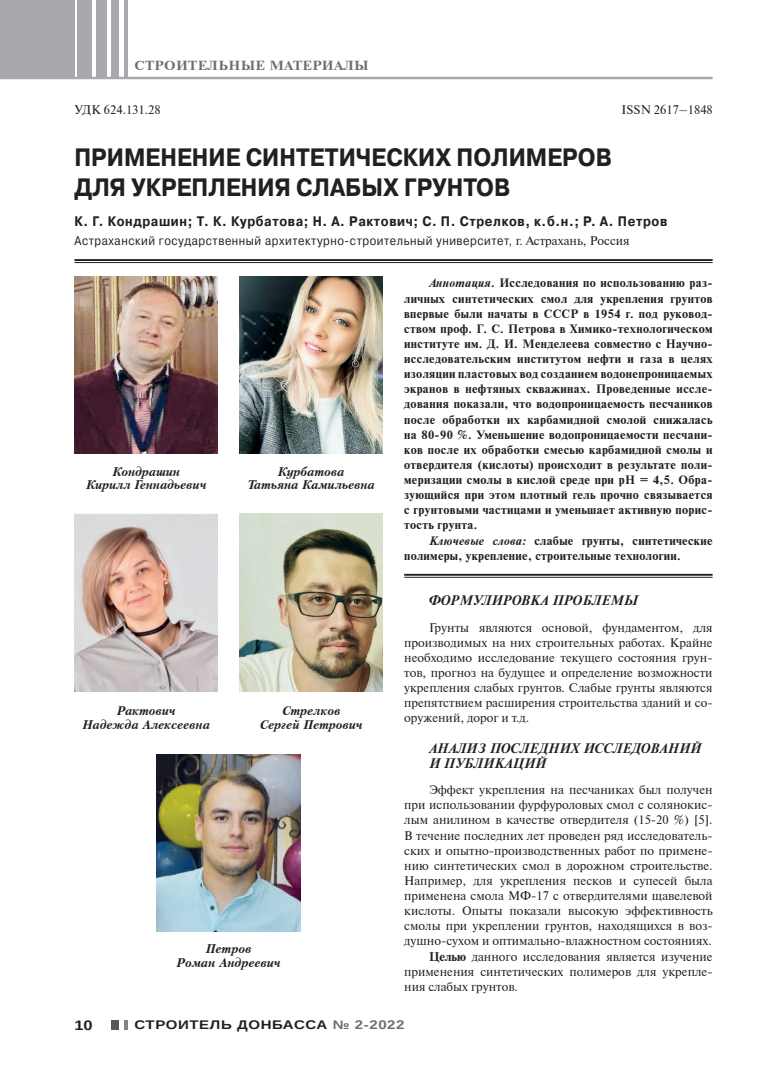
<style>
.page{position:relative;width:780px;height:1088px;background:#fff}
.page>*{position:absolute;margin:0;border:0;box-sizing:border-box;transform-origin:0 0}
.t1{font:700 25px/30px "Pragmatica C";color:#231f20;scale:.9 1}
.t2{font:700 13.75px "Pragmatica C";letter-spacing:.05em;color:#231f20;scale:.9 1}
.t3{font:italic 700 13.75px/15.1px "Newton C";letter-spacing:.03em;color:#231f20}
.t4{font:700 13.75px "Arimo";color:#231f20;scale:1.2 1}
.t5{font:700 13.12px "Newton C";letter-spacing:.03em;color:#6c6d70;scale:1.1 1}
.t6{font:12.5px/15.1px "Newton C";color:#231f20;text-align:justify}
.t7{font:italic 700 12.5px/13.8px "Petersburg CTT";color:#231f20;text-align:center}
.t8{font:12.5px "Pragmatica C";letter-spacing:.05em;color:#231f20;scale:.9 1}
.t9{font:700 12.5px "Arimo";letter-spacing:.04em;color:#231f20;scale:1.2 1}
.t10{font:700 12.12px/15.1px "Newton C";letter-spacing:.03em;color:#231f20}
.s1{font-family:"Newton C"}
.s2{font-style:italic}
.s3{font-weight:700}
.s4{color:#6c6d70}
</style>
<div class="page">
<div style="left:0;top:0;width:74px;height:78px;background:#a8a9ad"></div>
<div style="left:78px;top:0;width:14px;height:78px;background:#a8a9ad"></div>
<div style="left:96px;top:0;width:11px;height:78px;background:#a8a9ad"></div>
<div style="left:111px;top:0;width:7px;height:78px;background:#a8a9ad"></div>
<hr style="left:124px;top:0;width:3px;height:78px;background:#a8a9ad">
<div style="left:111px;top:1020px;width:7px;height:9px;background:#57585a"></div>
<svg style="left:124px;top:1020px;width:3px;height:9px"></svg>
<hr style="left:0;top:77px;width:712px;height:2px;background:#a8a9ad">
<hr style="left:74px;top:259px;width:638px;height:2px;background:#231f20">
<hr style="left:74px;top:262px;width:638px;height:1px;background:#231f20">
<hr style="left:404px;top:574px;width:308px;height:2px;background:#231f20">
<hr style="left:404px;top:577px;width:308px;height:1px;background:#231f20">
<img style="left:74px;top:276px;width:144px;height:178px">
<img style="left:74px;top:514px;width:144px;height:177px">
<img style="left:157px;top:754px;width:143px;height:177px">
<img style="left:239px;top:276px;width:144px;height:178px">
<img style="left:239px;top:514px;width:144px;height:177px">
<p class="t5" style="left:134px;top:58px;width:214px">СТРОИТЕЛЬНЫЕ МАТЕРИАЛЫ</p>
<p class="t6" style="left:74px;top:102px;width:88px">УДК 624.131.28</p>
<h1 class="t1" style="left:74px;top:143px;width:599px">ПРИМЕНЕНИЕ СИНТЕТИЧЕСКИХ ПОЛИМЕРОВ<br>ДЛЯ УКРЕПЛЕНИЯ СЛАБЫХ ГРУНТОВ</h1>
<p class="t2" style="left:74px;top:214px;width:660px">К. Г. Кондрашин; Т. К. Курбатова; Н. А. Рактович; С. П. Стрелков, к.б.н.; Р. А. Петров</p>
<p class="t8" style="left:74px;top:234px;width:618px">Астраханский государственный архитектурно-строительный университет, <span class="s1">г. Астрахань, Россия</span></p>
<p class="t10" style="left:404px;top:276px;width:310px;text-indent:25px"><span class="s2">Аннотация</span>. Исследования по использованию раз&shy;личных синтетических смол для укрепления грунтов впервые были начаты в СССР в 1954 г. под руковод&shy;ством проф. Г. С. Петрова в Химико-технологическом институте им. Д. И. Менделеева совместно с Научно&shy;исследовательским институтом нефти и газа в целях изоляции пластовых вод созданием водонепроницаемых экранов в нефтяных скважинах. Проведенные иссле&shy;дования показали, что водопроницаемость песчаников после обработки их карбамидной смолой снижалась на 80-90 %. Уменьшение водопроницаемости песчани&shy;ков после их обработки смесью карбамидной смолы и отвердителя (кислоты) происходит в результате поли&shy;меризации смолы в кислой среде при рН = 4,5. Обра&shy;зующийся при этом плотный гель прочно связывается с грунтовыми частицами и уменьшает активную порис&shy;тость грунта.</p>
<p class="t10" style="left:404px;top:533px;width:310px;text-indent:25px"><span class="s2">Ключевые слова:</span> слабые грунты, синтетические полимеры, укрепление, строительные технологии.</p>
<p class="t3" style="left:429px;top:593px;width:210px">ФОРМУЛИРОВКА ПРОБЛЕМЫ</p>
<p class="t6" style="left:404px;top:620px;width:310px;text-indent:25px">Грунты являются основой, фундаментом, для производимых на них строительных работах. Крайне необходимо исследование текущего состояния грун&shy;тов, прогноз на будущее и определение возможности укрепления слабых грунтов. Слабые грунты являются препятствием расширения строительства зданий и со&shy;оружений, дорог и т.д.</p>
<p class="t3" style="left:429px;top:740px;width:273px">АНАЛИЗ ПОСЛЕДНИХ ИССЛЕДОВАНИЙ<br>И ПУБЛИКАЦИЙ</p>
<p class="t6" style="left:429px;top:782px;width:285px">Эффект укрепления на песчаниках был получен</p>
<p class="t6" style="left:404px;top:797px;width:310px">при использовании фурфуроловых смол с солянокис-</p>
<p class="t6" style="left:404px;top:812px;width:310px">лым анилином в качестве отвердителя (15-20 %) [5].</p>
<p class="t6" style="left:404px;top:828px;width:310px">В течение последних лет проведен ряд исследователь-</p>
<p class="t6" style="left:404px;top:843px;width:308px">ских и опытно-производственных работ по примене-</p>
<p class="t6" style="left:404px;top:858px;width:310px">нию синтетических смол в дорожном строительстве.</p>
<p class="t6" style="left:404px;top:873px;width:310px">Например, для укрепления песков и супесей была</p>
<p class="t6" style="left:404px;top:888px;width:310px">применена смола МФ-17 с отвердителями щавелевой</p>
<p class="t6" style="left:404px;top:903px;width:310px">кислоты. Опыты показали высокую эффективность</p>
<p class="t6" style="left:404px;top:918px;width:310px">смолы при укреплении грунтов, находящихся в воз-</p>
<p class="t6" style="left:404px;top:933px;width:309px">душно-сухом и оптимально-влажностном состояниях.</p>
<p class="t6" style="left:429px;top:949px;width:285px"><span class="s3">Целью</span> данного исследования является изучение</p>
<p class="t6" style="left:404px;top:964px;width:310px">применения синтетических полимеров для укрепле-</p>
<p class="t6" style="left:404px;top:979px;width:115px">ния слабых грунтов.</p>
<p class="t6" style="left:621px;top:102px;width:93px">ISSN 2617–1848</p>
<p class="t7" style="left:247px;top:464px;width:129px">Курбатова<br>Татьяна Камильевна</p>
<p class="t7" style="left:86px;top:464px;width:122px">Кондрашин<br>Кирилл Геннадьевич</p>
<p class="t7" style="left:259px;top:704px;width:105px">Стрелков<br>Сергей Петрович</p>
<p class="t7" style="left:82px;top:704px;width:129px">Рактович<br>Надежда Алексеевна</p>
<p class="t7" style="left:177px;top:941px;width:105px">Петров<br>Роман Андреевич</p>
<p class="t4" style="left:74px;top:1016px;width:17px">10</p>
<p class="t9" style="left:134px;top:1016px;width:226px">СТРОИТЕЛЬ ДОНБАССА <span class="s4">№ 2-2022</span></p>
</div>
